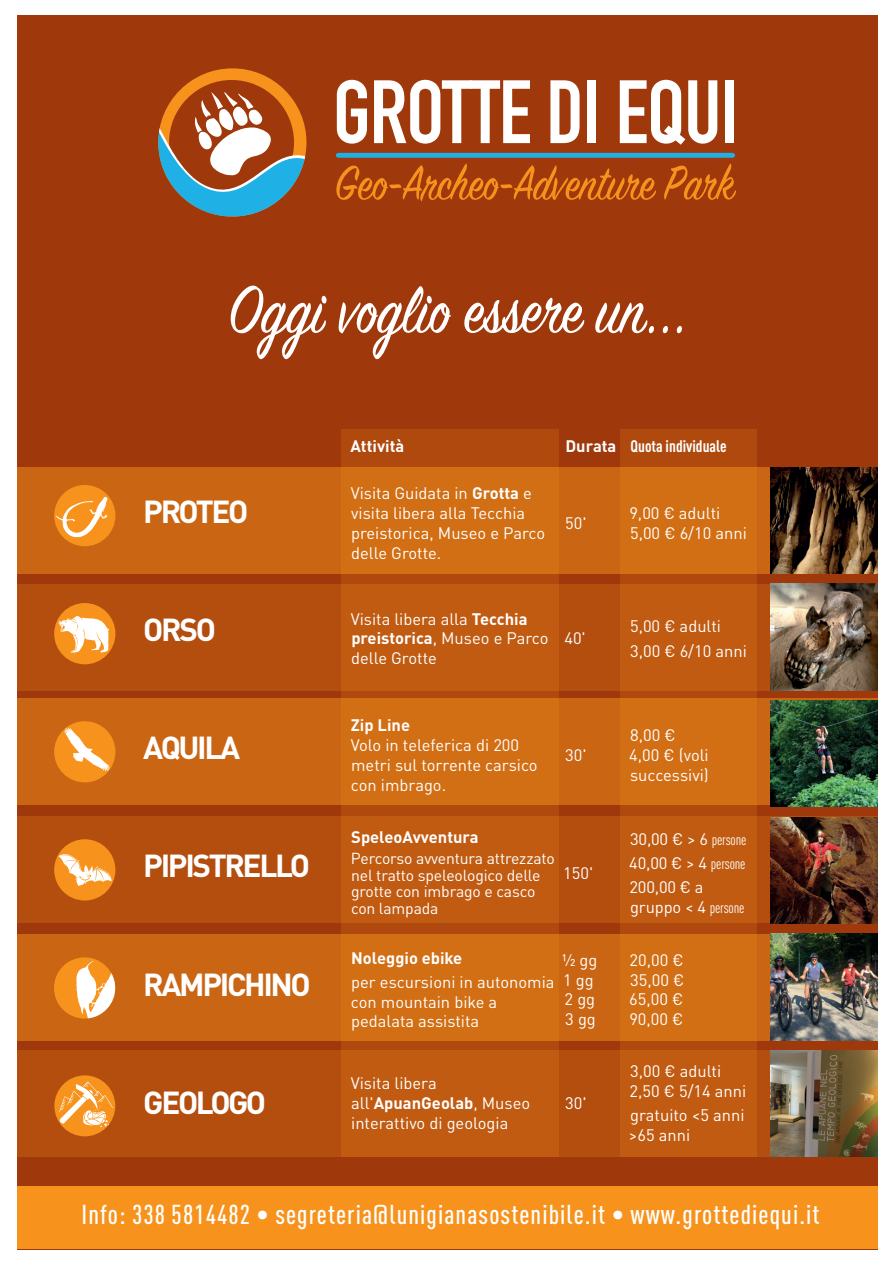
<style>
.page{position:relative;width:893px;height:1263px;background:#fff}
.page>*{position:absolute;margin:0;border:0;box-sizing:border-box;transform-origin:0 0}
.t1{font:73.8px "Sign Painter House Script";color:#fff;scale:.85 1}
.t2{font:700 31.5px "DIN Pro";letter-spacing:-.075em;color:#fff}
.t3{font:500 condensed 27px "DIN Pro";letter-spacing:.04em;color:#fff}
.t4{font:16.5px/19.8px "DIN Pro";color:#fff}
.t5{font:700 16.5px "DIN Pro";color:#fff}
.t6{font:700 condensed 16.5px "DIN Pro";color:#fff}
.t7{font:15.75px/16.5px "DIN Pro";letter-spacing:-.01em;color:#fff}
.s1{font-stretch:normal}
.s2{font-weight:700}
.s3{font-stretch:condensed;font-size:15px}
</style>
<div class="page">
<div style="left:17px;top:15px;width:860px;height:1234px;background:#9f380b"></div>
<div style="left:17px;top:467px;width:860px;height:107px;background:#ca6513"></div>
<div style="left:17px;top:584px;width:860px;height:106px;background:#b44e0f"></div>
<div style="left:17px;top:699px;width:860px;height:106px;background:#ca6513"></div>
<div style="left:17px;top:817px;width:860px;height:106px;background:#b44e0f"></div>
<div style="left:17px;top:934px;width:860px;height:106px;background:#ca6513"></div>
<div style="left:17px;top:1051px;width:860px;height:106px;background:#b44e0f"></div>
<div style="left:158px;top:68px;width:148px;height:149px;background:#f7931d;border-radius:50%"></div>
<div style="left:170px;top:81px;width:123px;height:123px;background:#9f380b;border-radius:50%"></div>
<svg style="left:158px;top:91px;width:148px;height:125px"></svg>
<svg style="left:337px;top:80px;width:30px;height:64px"></svg>
<svg style="left:374px;top:80px;width:156px;height:64px"></svg>
<svg style="left:550px;top:80px;width:30px;height:63px"></svg>
<div style="left:587px;top:80px;width:9px;height:63px;background:#fff"></div>
<svg style="left:620px;top:80px;width:97px;height:65px"></svg>
<div style="left:725px;top:80px;width:9px;height:63px;background:#fff"></div>
<svg style="left:336px;top:163px;width:320px;height:38px"></svg>
<svg style="left:664px;top:163px;width:72px;height:37px"></svg>
<div style="left:338px;top:153px;width:395px;height:5px;background:#1fb0e6"></div>
<div style="left:54px;top:839px;width:61px;height:61px;background:#f7931d;border-radius:50%"></div>
<svg style="left:58px;top:852px;width:54px;height:34px"></svg>
<div style="left:54px;top:485px;width:61px;height:61px;background:#f7931d;border-radius:50%"></div>
<svg style="left:55px;top:497px;width:53px;height:40px"></svg>
<div style="left:54px;top:721px;width:61px;height:61px;background:#f7931d;border-radius:50%"></div>
<svg style="left:64px;top:727px;width:46px;height:44px"></svg>
<div style="left:54px;top:603px;width:61px;height:61px;background:#f7931d;border-radius:50%"></div>
<svg style="left:59px;top:616px;width:50px;height:37px"></svg>
<div style="left:54px;top:1075px;width:61px;height:61px;background:#f7931d;border-radius:50%"></div>
<svg style="left:59px;top:1081px;width:54px;height:46px"></svg>
<div style="left:54px;top:957px;width:61px;height:61px;background:#f7931d;border-radius:50%"></div>
<svg style="left:76px;top:961px;width:39px;height:57px"></svg>
<div style="left:17px;top:1186px;width:860px;height:63px;background:#f7931d"></div>
<img style="left:771px;top:467px;width:106px;height:107px">
<img style="left:771px;top:584px;width:106px;height:106px">
<img style="left:771px;top:701px;width:106px;height:106px">
<img style="left:771px;top:817px;width:106px;height:107px">
<img style="left:771px;top:934px;width:106px;height:106px">
<img style="left:771px;top:1051px;width:106px;height:106px">
<svg style="left:341px;top:429px;width:218px;height:728px"></svg>
<svg style="left:621px;top:429px;width:136px;height:728px"></svg>
<h1 class="t1" style="left:228px;top:265px;width:542px">Oggi voglio essere un...</h1>
<h2 class="t2" style="left:143px;top:485px;width:107px">PROTEO</h2>
<h2 class="t2" style="left:143px;top:604px;width:74px">ORSO</h2>
<h2 class="t2" style="left:143px;top:722px;width:98px">AQUILA</h2>
<h2 class="t2" style="left:143px;top:840px;width:168px">PIPISTRELLO</h2>
<h2 class="t2" style="left:143px;top:958px;width:169px">RAMPICHINO</h2>
<h2 class="t2" style="left:143px;top:1077px;width:124px">GEOLOGO</h2>
<p class="t5" style="left:350px;top:432px;width:55px">Attività</p>
<p class="t6" style="left:565px;top:433px;width:163px"><span class="s1">Durata</span> Quota individuale</p>
<p class="t4" style="left:351px;top:482px;width:196px">Visita Guidata in <span class="s2">Grotta</span> e visita libera alla Tecchia preistorica, Museo e Parco delle Grotte.</p>
<p class="t4" style="left:565px;top:511px;width:23px">50'</p>
<p class="t4" style="left:629px;top:501px;width:119px">9,00 € adulti<br>5,00 € 6/10 anni</p>
<p class="t4" style="left:351px;top:607px;width:199px">Visita libera alla <span class="s2">Tecchia preistorica</span>, Museo e Parco delle Grotte</p>
<p class="t4" style="left:564px;top:627px;width:23px">40'</p>
<p class="t5" style="left:351px;top:711px;width:61px">Zip Line</p>
<p class="t4" style="left:351px;top:733px;width:188px">Volo in teleferica di 200 metri sul torrente carsico con imbrago.</p>
<p class="t4" style="left:565px;top:743px;width:23px">30'</p>
<p class="t5" style="left:351px;top:824px;width:129px">SpeleoAvventura</p>
<p class="t7" style="left:351px;top:849px;width:205px">Percorso avventura attrezzato nel tratto speleologico delle grotte con imbrago e casco con lampada</p>
<p class="t4" style="left:563px;top:861px;width:32px">150'</p>
<p class="t4" style="left:630px;top:613px;width:118px;line-height:24px">5,00 € adulti<br>3,00 € 6/10 anni</p>
<p class="t4" style="left:629px;top:723px;width:81px">8,00 €<br>4,00 € (voli successivi)</p>
<p class="t4" style="left:629px;top:825px;width:119px;line-height:24px;text-align:justify">30,00 € &gt; 6 <span class="s3">persone </span>40,00 € &gt; 4 <span class="s3">persone </span>200,00 € a</p>
<p class="t4" style="left:630px;top:895px;width:116px">gruppo &lt; 4 <span class="s3">persone</span></p>
<p class="t5" style="left:351px;top:944px;width:112px">Noleggio ebike</p>
<p class="t4" style="left:351px;top:970px;width:205px">per escursioni in autonomia con mountain bike a pedalata assistita</p>
<p class="t4" style="left:562px;top:948px;width:37px">1/2 gg<br>1 gg<br>2 gg<br>3 gg</p>
<p class="t4" style="left:629px;top:948px;width:56px;text-align:justify">20,00 € 35,00 € 65,00 € 90,00 €</p>
<p class="t4" style="left:351px;top:1072px;width:181px">Visita libera all'<span class="s2">ApuanGeolab</span>, Museo interattivo di geologia</p>
<p class="t4" style="left:565px;top:1091px;width:23px">30'</p>
<p class="t4" style="left:629px;top:1060px;width:118px">3,00 € adulti<br>2,50 € 5/14 anni</p>
<p class="t4" style="left:629px;top:1103px;width:117px">gratuito &lt;5 anni &gt;65 anni</p>
<h3 class="t3" style="left:82px;top:1195px;width:739px">Info: 338 5814482 • segreteria@lunigianasostenibile.it • www.grottediequi.it</h3>
</div>
